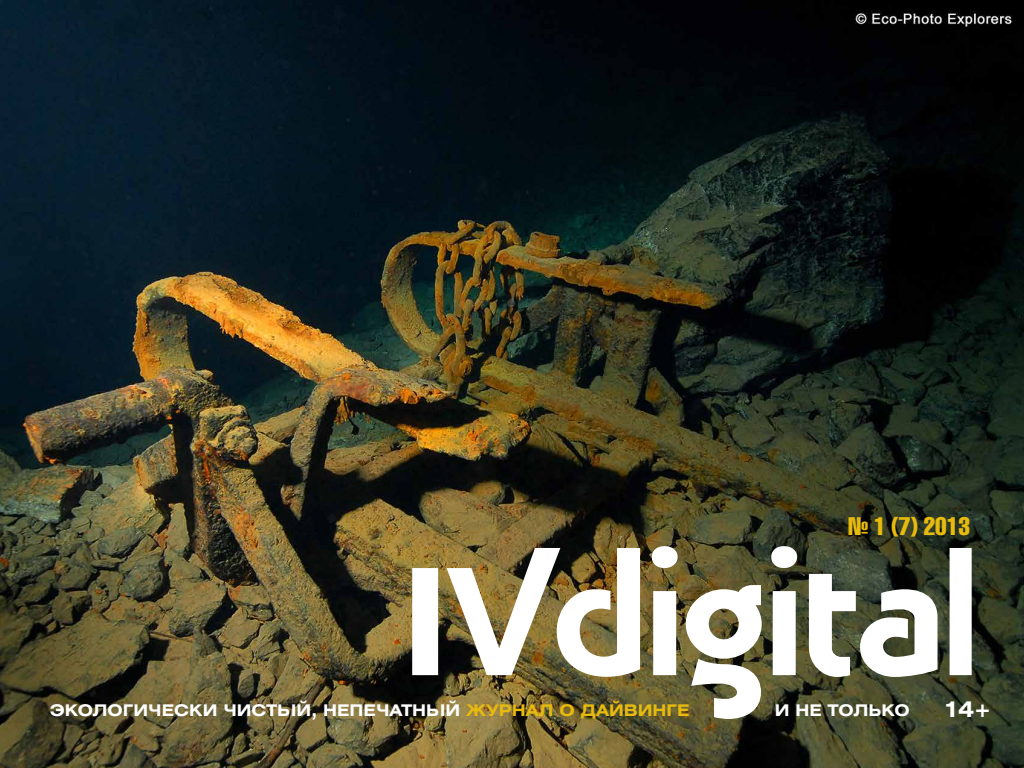
<style>
.page{position:relative;width:1024px;height:768px;background:#fff}
.page>*{position:absolute;margin:0;border:0;box-sizing:border-box;transform-origin:0 0}
.t1{font:25px "Helios Compressed";color:#e7ba0e}
.t2{font:700 22px "Helios Ext";color:#fff}
.t3{font:700 16px "Helios Ext";color:#fff}
.s1{color:#e7ba0e}
</style>
<div class="page">
<img style="left:0;top:0;width:1024px;height:768px">
<img style="left:412px;top:546px;width:560px;height:173px">
<h1 class="t1" style="left:848px;top:511px;width:124px">№ 1 (7) 2013</h1>
<p class="t3" style="left:50px;top:701px;width:641px">ЭКОЛОГИЧЕСКИ ЧИСТЫЙ, НЕПЕЧАТНЫЙ <span class="s1">ЖУРНАЛ О ДАЙВИНГЕ</span></p>
<p class="t3" style="left:775px;top:701px;width:136px">И НЕ ТОЛЬКО</p>
<h2 class="t2" style="left:945px;top:695px;width:48px">14+</h2>
</div>
